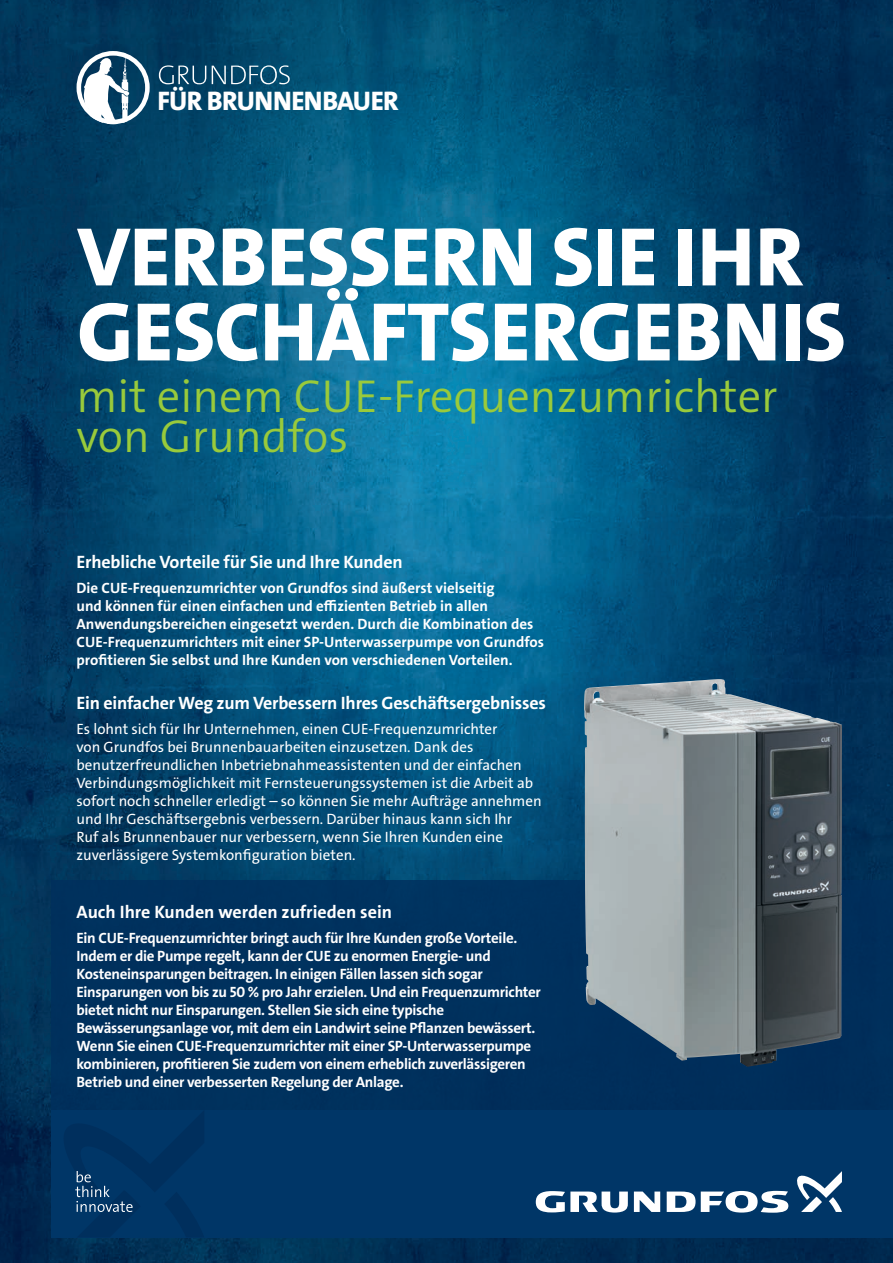
<style>
.page{position:relative;width:893px;height:1263px;background:#fff}
.page>*{position:absolute;margin:0;border:0;box-sizing:border-box;transform-origin:0 0}
.t1{font:84px/75px "Grundfos The Sans V2 OT 8 XB";letter-spacing:-.01em;color:#fff}
.t2{font:46.5px/40.5px "Grundfos The Sans V2 OT 4 SL";color:#99ca3b}
.t3{font:27px "Grundfos The Sans V2 OT 8 XB";letter-spacing:-.02em;color:#fff}
.t4{font:18px "Grundfos The Sans V2 OT 7 B";letter-spacing:-.01em;color:#fff}
.t5{font:15px/18px "Grundfos The Sans V2 OT 7 B";letter-spacing:-.02em;color:#fff}
.t6{font:15px/18px "Grundfos The Sans V2 OT 5 R";color:#fff}
.t7{font:15px/18px "Grundfos The Sans V2 OT 7 B";color:#fff}
</style>
<div class="page">
<img style="left:0;top:0;width:893px;height:1263px">
<svg style="left:159px;top:65px;width:47px;height:19px"></svg>
<svg style="left:212px;top:65px;width:78px;height:19px"></svg>
<svg style="left:77px;top:51px;width:73px;height:73px"></svg>
<div style="left:51px;top:1110px;width:842px;height:127px;background:#003667"></div>
<svg style="left:634px;top:1191px;width:26px;height:21px"></svg>
<svg style="left:536px;top:1191px;width:92px;height:21px"></svg>
<svg style="left:667px;top:1191px;width:121px;height:22px"></svg>
<svg style="left:797px;top:1171px;width:45px;height:41px"></svg>
<svg style="left:75px;top:1171px;width:58px;height:41px"></svg>
<div style="left:51px;top:880px;width:842px;height:230px;background:#002f5d"></div>
<img style="left:584px;top:679px;width:258px;height:388px">
<h3 class="t3" style="left:158px;top:83px;width:243px">FÜR BRUNNENBAUER</h3>
<h1 class="t1" style="left:77px;top:220px;width:770px">VERBESSERN SIE IHR<br>GESCHÄFTSERGEBNIS</h1>
<h2 class="t2" style="left:77px;top:376px;width:703px">mit einem CUE-Frequenzumrichter von Grundfos</h2>
<p class="t4" style="left:77px;top:551px;width:328px">Erhebliche Vorteile für Sie und Ihre Kunden</p>
<p class="t7" style="left:77px;top:579px;width:469px">Die CUE-Frequenzumrichter von Grundfos sind äußerst vielseitig<br>und können für einen einfachen und effizienten Betrieb in allen Anwendungsbereichen eingesetzt werden. Durch die Kombination des CUE-Frequenzumrichters mit einer SP-Unterwasserpumpe von Grundfos profitieren Sie selbst und Ihre Kunden von verschiedenen Vorteilen.</p>
<p class="t4" style="left:77px;top:691px;width:471px">Ein einfacher Weg zum Verbessern Ihres Geschäftsergebnisses</p>
<p class="t6" style="left:77px;top:720px;width:467px">Es lohnt sich für Ihr Unternehmen, einen CUE-Frequenzumrichter<br>von Grundfos bei Brunnenbauarbeiten einzusetzen. Dank des benutzerfreundlichen Inbetriebnahmeassistenten und der einfachen Verbindungsmöglichkeit mit Fernsteuerungssystemen ist die Arbeit ab sofort noch schneller erledigt – so können Sie mehr Aufträge annehmen und Ihr Geschäftsergebnis verbessern. Darüber hinaus kann sich Ihr<br>Ruf als Brunnenbauer nur verbessern, wenn Sie Ihren Kunden eine zuverlässigere Systemkonfiguration bieten.</p>
<p class="t4" style="left:77px;top:900px;width:317px">Auch Ihre Kunden werden zufrieden sein</p>
<p class="t5" style="left:77px;top:928px;width:466px">Ein CUE-Frequenzumrichter bringt auch für Ihre Kunden große Vorteile.<br>Indem er die Pumpe regelt, kann der CUE zu enormen Energie- und Kosteneinsparungen beitragen. In einigen Fällen lassen sich sogar Einsparungen von bis zu 50 % pro Jahr erzielen. Und ein Frequenzumrichter bietet nicht nur Einsparungen. Stellen Sie sich eine typische Bewässerungsanlage vor, mit dem ein Landwirt seine Pflanzen bewässert.<br>Wenn Sie einen CUE-Frequenzumrichter mit einer SP-Unterwasserpumpe kombinieren, profitieren Sie zudem von einem erheblich zuverlässigeren Betrieb und einer verbesserten Regelung der Anlage.</p>
</div>
